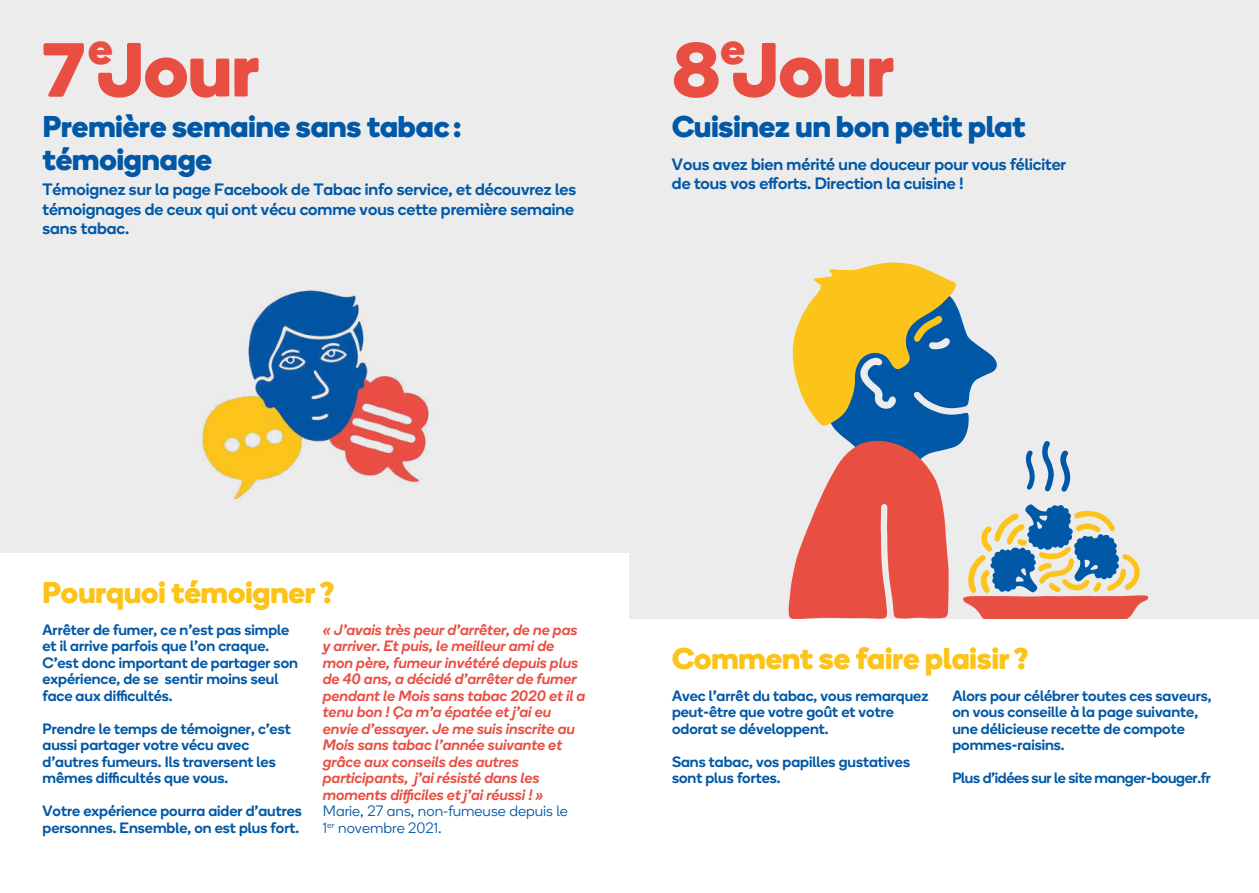
<style>
.page{position:relative;width:1259px;height:893px;background:#fff}
.page>*{position:absolute;margin:0;border:0;box-sizing:border-box;transform-origin:0 0}
.t1{font:700 76.5px "Boing";color:#e94e43}
.t2{font:700 44.55px "Boing";color:#e94e43}
.t3{font:700 30px/32.7px "Boing";color:#0058a6}
.t4{font:700 30px "Boing";color:#fcc31a}
.t5{font:500 16.5px/19.5px "Boing";color:#0058a6}
.t6{font:500 15px/16.5px "Boing";color:#0058a6}
.t7{font:italic 500 15px/16.5px "Boing";color:#e94e43}
.t8{font:300 15px/16.5px "Boing";color:#0058a6}
.t9{font:500 15px "Boing";letter-spacing:-.02em;color:#0058a6}
</style>
<div class="page">
<div style="left:0;top:0;width:651px;height:552px;background:#ececec"></div>
<img style="left:202px;top:290px;width:227px;height:210px">
<div style="left:629px;top:0;width:630px;height:618px;background:#ececec"></div>
<svg style="left:788px;top:263px;width:360px;height:355px"></svg>
<h2 class="t2" style="left:88px;top:16px;width:26px">e</h2>
<h1 class="t1" style="left:43px;top:15px;width:218px">7 Jour</h1>
<h3 class="t3" style="left:43px;top:109px;width:420px">Première semaine sans tabac: témoignage</h3>
<p class="t5" style="left:42px;top:179px;width:535px">Témoignez sur la page Facebook de Tabac info service, et découvrez les témoignages de ceux qui ont vécu comme vous cette première semaine sans tabac.</p>
<h2 class="t2" style="left:720px;top:16px;width:26px">e</h2>
<h1 class="t1" style="left:672px;top:15px;width:224px">8Jour</h1>
<h3 class="t3" style="left:672px;top:109px;width:355px">Cuisinez un bon petit plat</h3>
<p class="t5" style="left:672px;top:154px;width:396px">Vous avez bien mérité une douceur pour vous féliciter de tous vos efforts. Direction la cuisine !</p>
<h3 class="t4" style="left:43px;top:571px;width:294px">Pourquoi témoigner?</h3>
<p class="t6" style="left:43px;top:621px;width:257px">Arrêter de fumer, ce n’est pas simple et il arrive parfois que l’on craque.<br>C’est donc important de partager son expérience, de se sentir moins seul face aux difficultés.</p>
<p class="t6" style="left:43px;top:720px;width:250px">Prendre le temps de témoigner, c’est aussi partager votre vécu avec d’autres fumeurs. Ils traversent les mêmes difficultés que vous.</p>
<p class="t6" style="left:43px;top:802px;width:261px">Votre expérience pourra aider d’autres personnes. Ensemble, on est plus fort.</p>
<p class="t7" style="left:323px;top:621px;width:264px">« J’avais très peur d’arrêter, de ne pas y arriver. Et puis, le meilleur ami de mon père, fumeur invétéré depuis plus de 40 ans, a décidé d’arrêter de fumer pendant le Mois sans tabac 2020 et il a tenu bon ! Ça m’a épatée et j’ai eu envie d’essayer. Je me suis inscrite au Mois sans tabac l’année suivante et grâce aux conseils des autres participants, j’ai résisté dans les moments difficiles et j’ai réussi ! »</p>
<p class="t8" style="left:323px;top:803px;width:247px">Marie, 27 ans, non-fumeuse depuis le<br>1<sup>er</sup> novembre 2021.</p>
<h3 class="t4" style="left:672px;top:637px;width:358px">Comment se faire plaisir?</h3>
<p class="t6" style="left:672px;top:687px;width:258px">Avec l’arrêt du tabac, vous remarquez peut-être que votre goût et votre odorat se développent.</p>
<p class="t6" style="left:672px;top:753px;width:239px">Sans tabac, vos papilles gustatives sont plus fortes.</p>
<p class="t6" style="left:952px;top:687px;width:261px">Alors pour célébrer toutes ces saveurs, on vous conseille à la page suivante, une délicieuse recette de compote pommes-raisins.</p>
<p class="t9" style="left:952px;top:768px;width:260px">Plus d’idées sur le site manger-bouger.fr</p>
</div>
